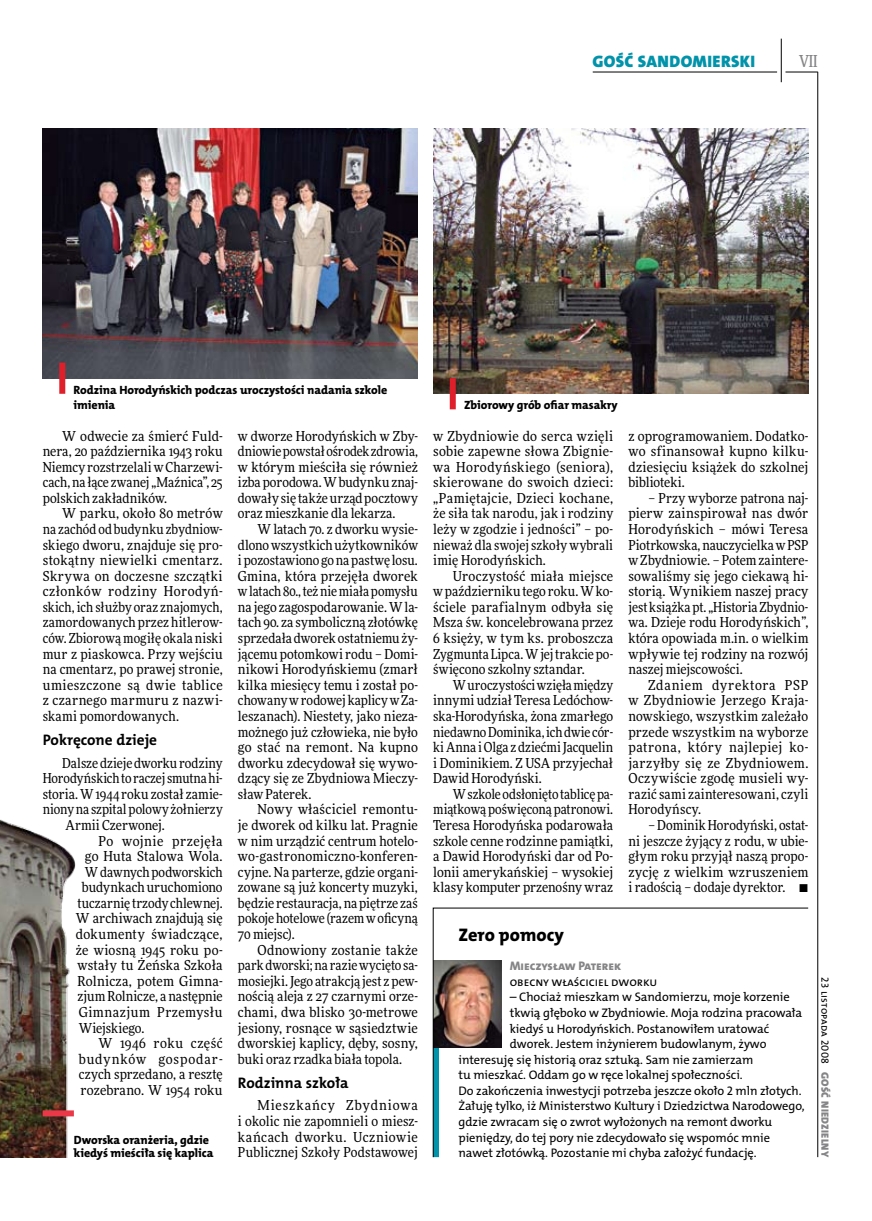
<style>
.page{position:relative;width:872px;height:1221px;background:#fff}
.page>*{position:absolute;margin:0;border:0;box-sizing:border-box;transform-origin:0 0}
.t1{font:18.3px "The Mix HP8 Ex Bld";color:#000}
.t2{font:16.65px "The Mix HP9 Blk";letter-spacing:.02em;color:#0093aa}
.t3{font:500 16.5px "Freeday Narrow";color:#858486;scale:.9 1}
.t4{font:15.3px "The Mix HP7 Bld";color:#000}
.t5{font:13.8px/15.6px "Freeday Narrow News";letter-spacing:.01em;color:#000;text-align:justify}
.t6{font:13.8px "Freeday Narrow News";letter-spacing:.035em;color:#000}
.t7{font:13.8px "Freeday Narrow News";letter-spacing:.065em;color:#000}
.t8{font:13.8px "Freeday Narrow News";letter-spacing:.03em;color:#000}
.t9{font:12.45px "The Mix HP5 Plain";letter-spacing:-.005em;color:#000}
.t10{font:12.45px "The Mix HP8 Ex Bld";letter-spacing:-.005em;color:#858486}
.t11{font:12px/15.6px "The Mix HP8 Ex Bld";letter-spacing:-.005em;color:#000}
.t12{font:10.5px "The Mix HP5 Plain";letter-spacing:.015em;color:#000}
.t13{font:10.5px "The Mix HP9 Blk";letter-spacing:.025em;color:#858486}
</style>
<div class="page">
<hr style="left:817px;top:72px;width:1px;height:1084px;background:#000">
<hr style="left:781px;top:39px;width:1px;height:43px;background:#000">
<hr style="left:785px;top:72px;width:32px;height:1px;background:#000">
<hr style="left:592px;top:72px;width:185px;height:1px;background:#000">
<svg style="left:433px;top:907px;width:375px;height:250px"></svg>
<img style="left:433px;top:129px;width:375px;height:264px">
<img style="left:0;top:819px;width:76px;height:337px">
<img style="left:43px;top:129px;width:375px;height:249px">
<div style="left:59px;top:362px;width:6px;height:32px;background:#df1f2a"></div>
<div style="left:450px;top:378px;width:6px;height:31px;background:#df1f2a"></div>
<div style="left:43px;top:1110px;width:31px;height:6px;background:#eb3848"></div>
<p class="t2" style="left:592px;top:50px;width:164px">GOŚĆ SANDOMIERSKI</p>
<p class="t3" style="left:799px;top:50px;width:22px">VII</p>
<p class="t11" style="left:74px;top:382px;width:315px">Rodzina Horodyńskich podczas uroczystości nadania szkole imienia</p>
<p class="t5" style="left:43px;top:427px;width:181px;text-indent:20px">W odwecie za śmierć Fuld&shy;nera, 20 października 1943 roku Niemcy rozstrzelali w Charzewi&shy;cach, na łące zwanej „Maźnica”, 25 polskich zakładników.</p>
<p class="t5" style="left:43px;top:505px;width:181px;text-indent:20px">W parku, około 80 metrów na zachód od budynku zbydniow&shy;skiego dworu, znajduje się pro&shy;stokątny niewielki cmentarz.<br>Skrywa on doczesne szczątki członków rodziny Horodyń&shy;skich, ich służby oraz znajomych, zamordowanych przez hitlerow&shy;ców. Zbiorową mogiłę okala niski mur z piaskowca. Przy wejściu na cmentarz, po prawej stronie, umieszczone są dwie tablice z czarnego marmuru z nazwi&shy;skami pomordowanych.</p>
<p class="t4" style="left:43px;top:730px;width:116px">Pokręcone dzieje</p>
<p class="t5" style="left:62px;top:754px;width:162px">Dalsze dzieje dworku rodziny</p>
<p class="t5" style="left:43px;top:770px;width:181px">Horodyńskich to raczej smutna hi-</p>
<p class="t5" style="left:43px;top:786px;width:181px">storia. W1944 roku został zamie-</p>
<p class="t5" style="left:43px;top:801px;width:181px">niony na szpital polowy żołnierzy</p>
<p class="t5" style="left:65px;top:817px;width:101px">Armii Czerwonej.</p>
<p class="t8" style="left:98px;top:832px;width:126px">Po wojnie przejęła</p>
<p class="t5" style="left:85px;top:848px;width:139px">go Huta Stalowa Wola.</p>
<p class="t5" style="left:85px;top:863px;width:139px">Wdawnych podworskich</p>
<p class="t5" style="left:82px;top:879px;width:142px">budynkach uruchomiono</p>
<p class="t5" style="left:77px;top:895px;width:147px">tuczarnię trzody chlewnej.</p>
<p class="t5" style="left:76px;top:910px;width:148px">W archiwach znajdują się</p>
<p class="t5" style="left:76px;top:926px;width:148px">dokumenty świadczące,</p>
<p class="t5" style="left:76px;top:941px;width:148px">że wiosną 1945 roku po-</p>
<p class="t5" style="left:77px;top:957px;width:147px">wstały tu Żeńska Szkoła</p>
<p class="t5" style="left:77px;top:972px;width:147px">Rolnicza, potem Gimna-</p>
<p class="t5" style="left:77px;top:988px;width:147px">zjum Rolnicze, a następnie</p>
<p class="t6" style="left:79px;top:1003px;width:145px">Gimnazjum Przemysłu</p>
<p class="t5" style="left:79px;top:1019px;width:67px">Wiejskiego.</p>
<p class="t6" style="left:98px;top:1034px;width:126px">W 1946 roku część</p>
<p class="t7" style="left:79px;top:1050px;width:145px">budynków gospodar-</p>
<p class="t5" style="left:79px;top:1066px;width:145px">czych sprzedano, a resztę</p>
<p class="t5" style="left:80px;top:1081px;width:144px">rozebrano. W 1954 roku</p>
<p class="t11" style="left:74px;top:1132px;width:141px;line-height:13.5px">Dworska oranżeria, gdzie kiedyś mieściła się kaplica</p>
<p class="t5" style="left:238px;top:427px;width:181px">w dworze Horodyńskich w Zby&shy;dniowie powstał ośrodek zdrowia, w którym mieściła się również izba porodowa. Wbudynku znaj&shy;dowały się także urząd pocztowy oraz mieszkanie dla lekarza.</p>
<p class="t5" style="left:238px;top:521px;width:181px;text-indent:20px">W latach 70. z dworku wysie&shy;dlono wszystkich użytkowników i pozostawiono go na pastwę losu.<br>Gmina, która przejęła dworek wlatach 80., też niemiała pomysłu na jego zagospodarowanie. Wla&shy;tach 90. za symboliczną złotówkę sprzedała dworek ostatniemu ży&shy;jącemu potomkowi rodu – Domi&shy;nikowi Horodyńskiemu (zmarł kilka miesięcy temu i został po&shy;chowany wrodowej kaplicy wZa&shy;leszanach). Niestety, jako nieza&shy;możnego już człowieka, nie było go stać na remont. Na kupno dworku zdecydował się wywo&shy;dzący się ze Zbydniowa Mieczy&shy;sław Paterek.</p>
<p class="t5" style="left:238px;top:801px;width:181px;text-indent:20px">Nowy właściciel remontu&shy;je dworek od kilku lat. Pragnie w nim urządzić centrum hotelo&shy;wo-gastronomiczno-konferen&shy;cyjne. Na parterze, gdzie organi&shy;zowane są już koncerty muzyki, będzie restauracja, na piętrze zaś pokoje hotelowe (razem woficyną 70 miejsc).</p>
<p class="t5" style="left:238px;top:941px;width:181px;text-indent:20px">Odnowiony zostanie także park dworski; na razie wycięto sa&shy;mosiejki. Jego atrakcją jest z pew&shy;nością aleja z 27 czarnymi orze&shy;chami, dwa blisko 30-metrowe jesiony, rosnące w sąsiedztwie dworskiej kaplicy, dęby, sosny, buki oraz rzadka biała topola.</p>
<p class="t4" style="left:238px;top:1072px;width:112px">Rodzinna szkoła</p>
<p class="t5" style="left:238px;top:1097px;width:181px;text-indent:20px">Mieszkańcy Zbydniowa i okolic nie zapomnieli o miesz&shy;kańcach dworku. Uczniowie Publicznej Szkoły Podstawowej</p>
<p class="t11" style="left:464px;top:397px;width:155px">Zbiorowy grób ofiar masakry</p>
<p class="t5" style="left:433px;top:427px;width:181px">w Zbydniowie do serca wzięli sobie zapewne słowa Zbignie&shy;wa Horodyńskiego (seniora), skierowane do swoich dzieci: „Pamiętajcie, Dzieci kochane, że siła tak narodu, jak i rodziny leży w zgodzie i jedności” – po&shy;nieważ dla swojej szkoły wybrali imię Horodyńskich.</p>
<p class="t5" style="left:433px;top:568px;width:181px;text-indent:20px">Uroczystość miała miejsce w październiku tego roku. Wko&shy;ściele parafialnym odbyła się Msza św. koncelebrowana przez 6 księży, w tym ks. proboszcza Zygmunta Lipca. Wjejtrakcie po&shy;święcono szkolny sztandar.</p>
<p class="t5" style="left:433px;top:677px;width:181px;text-indent:20px">Wuroczystości wzięła między innymi udział Teresa Ledóchow&shy;ska-Horodyńska, żona zmarłego niedawno Dominika, ich dwie cór&shy;ki Anna iOlga z dziećmi Jacquelin i Dominikiem. Z USA przyjechał Dawid Horodyński.</p>
<p class="t5" style="left:433px;top:786px;width:181px;text-indent:20px">Wszkole odsłonięto tablicę pa&shy;miątkową poświęconą patronowi.<br>Teresa Horodyńska podarowała szkole cenne rodzinne pamiątki, a Dawid Horodyński dar od Po&shy;lonii amerykańskiej – wysokiej klasy komputer przenośny wraz</p>
<p class="t5" style="left:628px;top:427px;width:181px">z oprogramowaniem. Dodatko&shy;wo sfinansował kupno kilku&shy;dziesięciu książek do szkolnej biblioteki.</p>
<p class="t5" style="left:628px;top:490px;width:181px;text-indent:20px">– Przy wyborze patrona naj&shy;pierw zainspirował nas dwór Horodyńskich – mówi Teresa Piotrkowska, nauczycielka wPSP w Zbydniowie. – Potem zaintere&shy;sowaliśmy się jego ciekawą hi&shy;storią. Wynikiem naszej pracy jest książka pt. „Historia Zbydnio&shy;wa. Dzieje rodu Horodyńskich”, która opowiada m.in. o wielkim wpływie tej rodziny na rozwój naszej miejscowości.</p>
<p class="t5" style="left:628px;top:677px;width:181px;text-indent:20px">Zdaniem dyrektora PSP w Zbydniowie Jerzego Kraja&shy;nowskiego, wszystkim zależało przede wszystkim na wyborze patrona, który najlepiej ko&shy;jarzyłby się ze Zbydniowem.<br>Oczywiście zgodę musieli wy&shy;razić sami zainteresowani, czyli Horodyńscy.</p>
<p class="t5" style="left:628px;top:817px;width:181px;text-indent:20px">– Dominik Horodyński, ostat&shy;ni jeszcze żyjący z rodu, w ubie&shy;głym roku przyjął naszą propo&shy;zycję z wielkim wzruszeniem i radością – dodaje dyrektor. •</p>
<h1 class="t1" style="left:458px;top:923px;width:107px">Zero pomocy</h1>
<p class="t10" style="left:510px;top:957px;width:113px">Mieczysław Paterek</p>
<p class="t9" style="left:510px;top:973px;width:149px">obecny właściciel dworku</p>
<p class="t9" style="left:510px;top:989px;width:281px">– Chociaż mieszkam w Sandomierzu, moje korzenie</p>
<p class="t9" style="left:510px;top:1004px;width:294px">tkwią głęboko w Zbydniowie. Moja rodzina pracowała</p>
<p class="t9" style="left:510px;top:1020px;width:261px">kiedyś u H orodyńskich. Postanowiłem uratować</p>
<p class="t9" style="left:510px;top:1035px;width:258px">dworek. Jestem inżynierem budowlanym, żywo</p>
<p class="t9" style="left:458px;top:1051px;width:296px">interesuję się historią oraz sztuką. Sam nie zamierzam</p>
<p class="t9" style="left:458px;top:1066px;width:286px">tu mieszkać. Oddam go w ręce lokalnej społeczności.</p>
<p class="t9" style="left:458px;top:1082px;width:344px">Do zakończenia inwestycji potrzeba jeszcze około 2 mln złotych.</p>
<p class="t9" style="left:458px;top:1098px;width:348px">Żałuję tylko, iż Ministerstwo Kultury i D ziedzictwa N arodowego,</p>
<p class="t9" style="left:458px;top:1113px;width:315px">gdzie zwracam się o zwrot wyłożonych na remont dworku</p>
<p class="t9" style="left:458px;top:1129px;width:313px">pieniędzy, do tej pory nie zdecydowało się wspomóc mnie</p>
<p class="t9" style="left:458px;top:1144px;width:300px">nawet złotówką. Pozostanie mi chyba założyć fundację.</p>
<p class="t12" style="left:832px;top:977px;width:88px;rotate:90deg">23 listopada 2008</p>
<p class="t13" style="left:832px;top:1071px;width:87px;rotate:90deg">GOŚĆ NIEDZIELNY</p>
</div>
